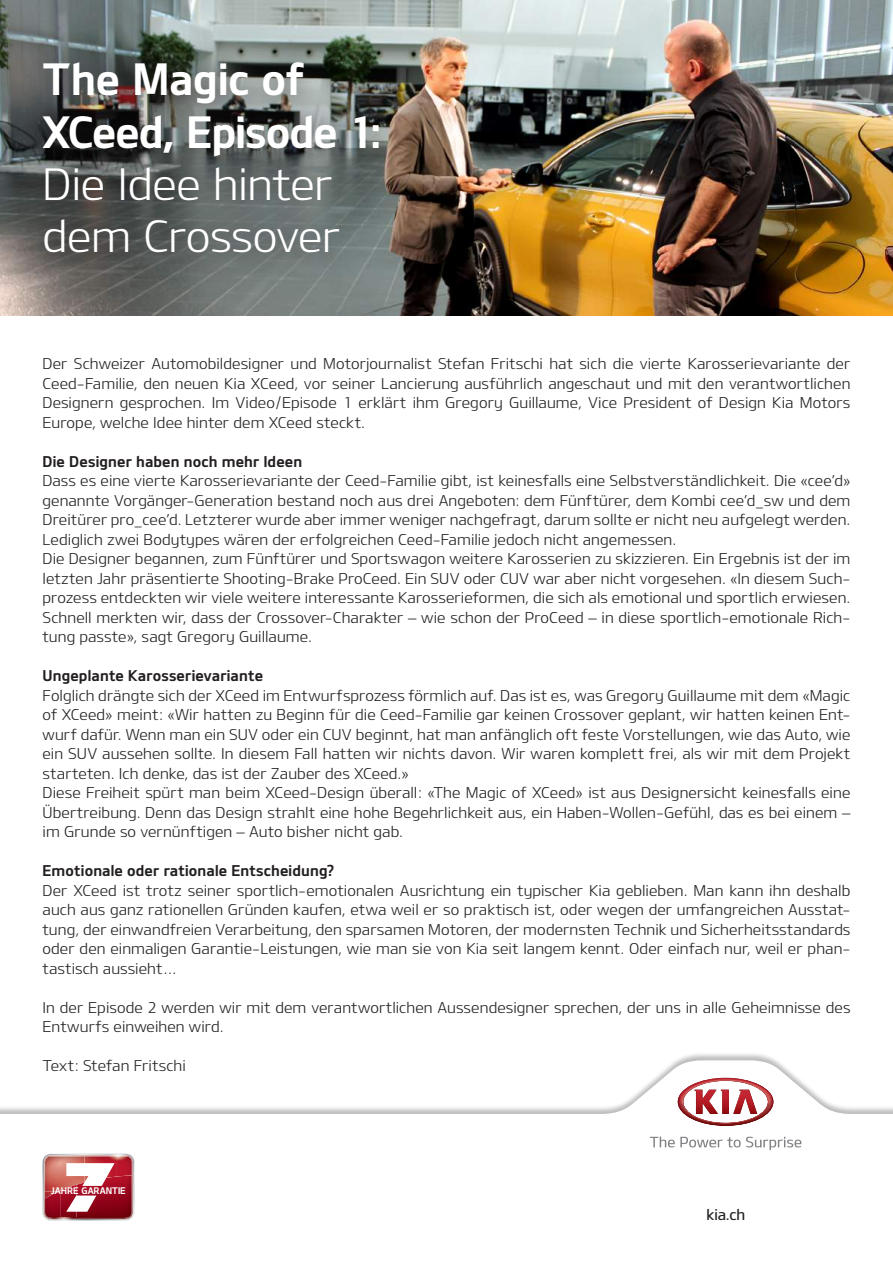
<style>
.page{position:relative;width:893px;height:1263px;background:#fff}
.page>*{position:absolute;margin:0;border:0;box-sizing:border-box;transform-origin:0 0}
.t1{font:43.5px/52.2px "Design KOTFB";letter-spacing:-.02em;color:#fff}
.t2{font:43.5px/52.2px "Design KOTFL";letter-spacing:-.01em;color:#fff}
.t3{font:15px/19.5px "Design KOTFL";letter-spacing:.005em;color:#231f20}
.t4{font:15px "Design KOTFB";letter-spacing:.01em;color:#231f20}
.t5{font:15px "Design KM";color:#231f20}
.t6{font:9.15px "Design KB";color:#fff}
</style>
<div class="page">
<img style="left:0;top:0;width:893px;height:316px">
<div style="left:0;top:1052px;width:893px;height:211px;background:#231f20;opacity:.3"></div>
<svg style="left:0;top:1060px;width:893px;height:203px"></svg>
<svg style="left:650px;top:1136px;width:151px;height:14px"></svg>
<svg style="left:678px;top:1078px;width:95px;height:48px"></svg>
<svg style="left:15px;top:33px;width:393px;height:250px;background:#5c615e"></svg>
<img style="left:49px;top:1220px;width:78px;height:1px">
<svg style="left:43px;top:1154px;width:91px;height:66px"></svg>
<h1 class="t1" style="left:43px;top:52px;width:341px">The Magic of<br>XCeed, Episode 1:</h1>
<h1 class="t2" style="left:43px;top:156px;width:300px">Die Idee hinter dem Crossover</h1>
<p class="t3" style="left:43px;top:353px;width:809px;text-align:justify">Der Schweizer Automobildesigner und Motorjournalist Stefan Fritschi hat sich die vierte Karosserievariante der Ceed-Familie, den neuen Kia XCeed, vor seiner Lancierung ausführlich angeschaut und mit den verantwortlichen Designern gesprochen. Im Video/Episode 1 erklärt ihm Gregory Guillaume, Vice President of Design Kia Motors Europe, welche Idee hinter dem XCeed steckt.</p>
<p class="t4" style="left:43px;top:451px;width:261px">Die Designer haben noch mehr Ideen</p>
<p class="t3" style="left:43px;top:470px;width:809px">Dass es eine vierte Karosserievariante der Ceed-Familie gibt, ist keinesfalls eine Selbstverständlichkeit. Die «cee’d» genannte Vorgänger-Generation bestand noch aus drei Angeboten: dem Fünftürer, dem Kombi cee’d_sw und dem Dreitürer pro_cee’d. Letzterer wurde aber immer weniger nachgefragt, darum sollte er nicht neu aufgelegt werden.<br>Lediglich zwei Bodytypes wären der erfolgreichen Ceed-Familie jedoch nicht angemessen.<br>Die Designer begannen, zum Fünftürer und Sportswagon weitere Karosserien zu skizzieren. Ein Ergebnis ist der im letzten Jahr präsentierte Shooting-Brake ProCeed. Ein SUV oder CUV war aber nicht vorgesehen. «In diesem Such&shy;prozess entdeckten wir viele weitere interessante Karosserieformen, die sich als emotional und sportlich erwiesen.<br>Schnell merkten wir, dass der Crossover-Charakter – wie schon der ProCeed – in diese sportlich-emotionale Rich&shy;tung passte», sagt Gregory Guillaume.</p>
<p class="t4" style="left:43px;top:666px;width:222px">Ungeplante Karosserievariante</p>
<p class="t3" style="left:43px;top:685px;width:809px">Folglich drängte sich der XCeed im Entwurfsprozess förmlich auf. Das ist es, was Gregory Guillaume mit dem «Magic of XCeed» meint: «Wir hatten zu Beginn für die Ceed-Familie gar keinen Crossover geplant, wir hatten keinen Ent&shy;wurf dafür. Wenn man ein SUV oder ein CUV beginnt, hat man anfänglich oft feste Vorstellungen, wie das Auto, wie ein SUV aussehen sollte. In diesem Fall hatten wir nichts davon. Wir waren komplett frei, als wir mit dem Projekt starteten. Ich denke, das ist der Zauber des XCeed.»<br>Diese Freiheit spürt man beim XCeed-Design überall: «The Magic of XCeed» ist aus Designersicht keinesfalls eine Übertreibung. Denn das Design strahlt eine hohe Begehrlichkeit aus, ein Haben-Wollen-Gefühl, das es bei einem – im Grunde so vernünftigen – Auto bisher nicht gab.</p>
<p class="t4" style="left:43px;top:861px;width:293px">Emotionale oder rationale Entscheidung?</p>
<p class="t3" style="left:43px;top:880px;width:809px;text-align:justify">Der XCeed ist trotz seiner sportlich-emotionalen Ausrichtung ein typischer Kia geblieben. Man kann ihn deshalb auch aus ganz rationellen Gründen kaufen, etwa weil er so praktisch ist, oder wegen der umfangreichen Ausstat&shy;tung, der einwandfreien Verarbeitung, den sparsamen Motoren, der modernsten Technik und Sicherheitsstandards oder den einmaligen Garantie-Leistungen, wie man sie von Kia seit langem kennt. Oder einfach nur, weil er phan&shy;tastisch aussieht…</p>
<p class="t3" style="left:43px;top:997px;width:809px">In der Episode 2 werden wir mit dem verantwortlichen Aussendesigner sprechen, der uns in alle Geheimnisse des<br>Entwurfs einweihen wird.</p>
<p class="t3" style="left:43px;top:1055px;width:145px">Text: Stefan Fritschi</p>
<p class="t6" style="left:51px;top:1185px;width:76px">JAHRE GARANTIE</p>
<p class="t5" style="left:706px;top:1205px;width:40px">kia.ch</p>
</div>
